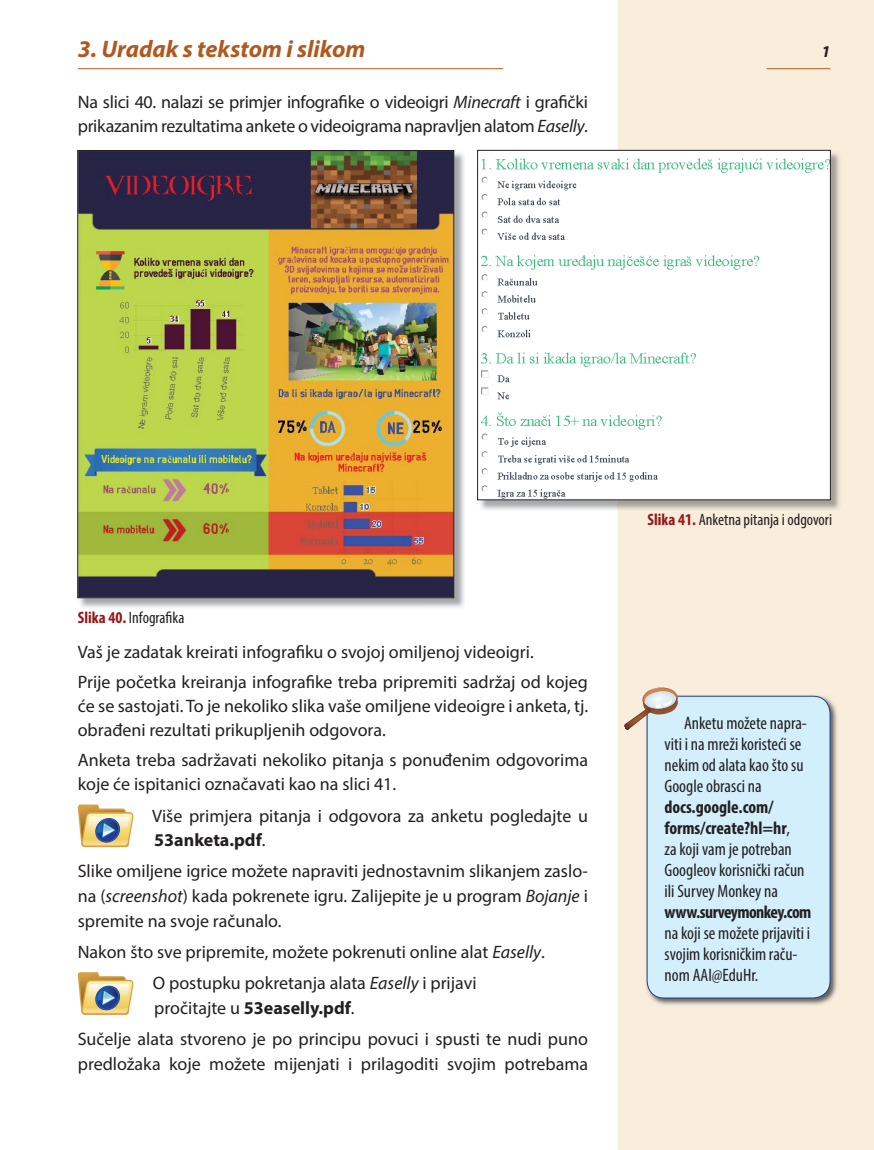
<style>
.page{position:relative;width:874px;height:1150px;background:#fff}
.page>*{position:absolute;margin:0;border:0;box-sizing:border-box;transform-origin:0 0}
.t1{font:italic 700 24px "Myriad Pro";color:#b0591f}
.t2{font:18px/24px "Myriad Pro";color:#231f20}
.t3{font:condensed 18px/21px "Myriad Pro";color:#231f20}
.t4{font:700 condensed 18px "Myriad Pro";letter-spacing:-.03em;color:#231f20}
.t5{font:condensed 16.5px "Myriad Pro";color:#231f20}
.t6{font:italic 700 16.5px "Myriad Pro";color:#231f20}
.s1{font-style:italic}
.s2{font-weight:700;color:#961619}
.s3{font-weight:700}
</style>
<div class="page">
<div style="left:618px;top:0;width:256px;height:1150px;background:#f9eedc"></div>
<hr style="left:78px;top:68px;width:425px;height:1px;background:#b0591f">
<hr style="left:767px;top:68px;width:63px;height:1px;background:#b0591f">
<img style="left:479px;top:153px;width:361px;height:358px">
<img style="left:479px;top:152px;width:350px;height:346px">
<div style="left:477px;top:150px;width:354px;height:350px;border:1px solid #231f20"></div>
<img style="left:79px;top:151px;width:385px;height:457px">
<img style="left:79px;top:152px;width:373px;height:444px">
<svg style="left:78px;top:805px;width:55px;height:42px;background:#c6b891"></svg>
<svg style="left:78px;top:972px;width:55px;height:43px;background:#c7b992"></svg>
<img style="left:646px;top:695px;width:192px;height:310px">
<div style="left:647px;top:696px;width:183px;height:302px;background:#d4effc;border-radius:17px"></div>
<div style="left:647px;top:696px;width:183px;height:302px;border:1px solid #25408e;border-radius:17px"></div>
<svg style="left:625px;top:687px;width:53px;height:42px"></svg>
<h1 class="t1" style="left:78px;top:34px;width:289px">3. Uradak s tekstom i slikom</h1>
<p class="t6" style="left:821px;top:41px;width:10px">1</p>
<p class="t2" style="left:78px;top:91px;width:512px">Na slici 40. nalazi se primjer infografike o videoigri <span class="s1">Minecraft</span> i grafički prikazanim rezultatima ankete o videoigrama napravljen alatom <span class="s1">Easelly</span>.</p>
<p class="t5" style="left:78px;top:612px;width:108px"><span class="s2">Slika 40.</span> Infografika</p>
<p class="t2" style="left:78px;top:638px;width:512px;line-height:30.5px">Vaš je zadatak kreirati infografiku o svojoj omiljenoj videoigri.<br>Prije početka kreiranja infografike treba pripremiti sadržaj od kojeg</p>
<p class="t2" style="left:78px;top:696px;width:512px">će se sastojati. To je nekoliko slika vaše omiljene videoigre i anketa, tj. obrađeni rezultati prikupljenih odgovora.</p>
<p class="t2" style="left:78px;top:750px;width:512px">Anketa treba sadržavati nekoliko pitanja s ponuđenim odgovorima koje će ispitanici označavati kao na slici 41.</p>
<p class="t2" style="left:152px;top:805px;width:437px;line-height:24.8px">Više primjera pitanja i odgovora za anketu pogledajte u<br><span class="s3">53anketa.pdf</span>.</p>
<p class="t2" style="left:78px;top:861px;width:512px;line-height:24.8px;text-align:justify">Slike omiljene igrice možete napraviti jednostavnim slikanjem zaslo&shy;na (<span class="s1">screenshot</span>) kada pokrenete igru. Zalijepite je u program <span class="s1">Bojanje</span> i spremite na svoje računalo.</p>
<p class="t2" style="left:78px;top:938px;width:469px;line-height:31.2px;text-align:center">Nakon što sve pripremite, možete pokrenuti online alat <span class="s1">Easelly</span>.<br>O postupku pokretanja alata <span class="s1">Easelly</span> i prijavi</p>
<p class="t2" style="left:78px;top:994px;width:512px;line-height:31.2px;text-indent:77px">pročitajte u <span class="s3">53easelly.pdf</span>.<br>Sučelje alata stvoreno je po principu povuci i spusti te nudi puno</p>
<p class="t2" style="left:78px;top:1053px;width:512px">predložaka koje možete mijenjati i prilagoditi svojim potrebama</p>
<p class="t5" style="left:648px;top:513px;width:186px"><span class="s2">Slika 41.</span> Anketna pitanja i odgovori</p>
<p class="t3" style="left:664px;top:714px;width:144px;text-indent:19px">Anketu možete napra&shy;viti i na mreži koristeći se nekim od alata kao što su<br>Google obrasci na</p>
<p class="t3" style="left:664px;top:798px;width:141px"><span class="s3">docs.google.com/ forms/create?hl=hr</span>, za koji vam je potreban<br>Googleov korisnički račun ili Survey Monkey na</p>
<p class="t4" style="left:664px;top:905px;width:148px">www.surveymonkey.com</p>
<p class="t3" style="left:664px;top:924px;width:147px">na koji se možete prijaviti i svojim korisničkim raču&shy;nom AAI@EduHr.</p>
</div>
